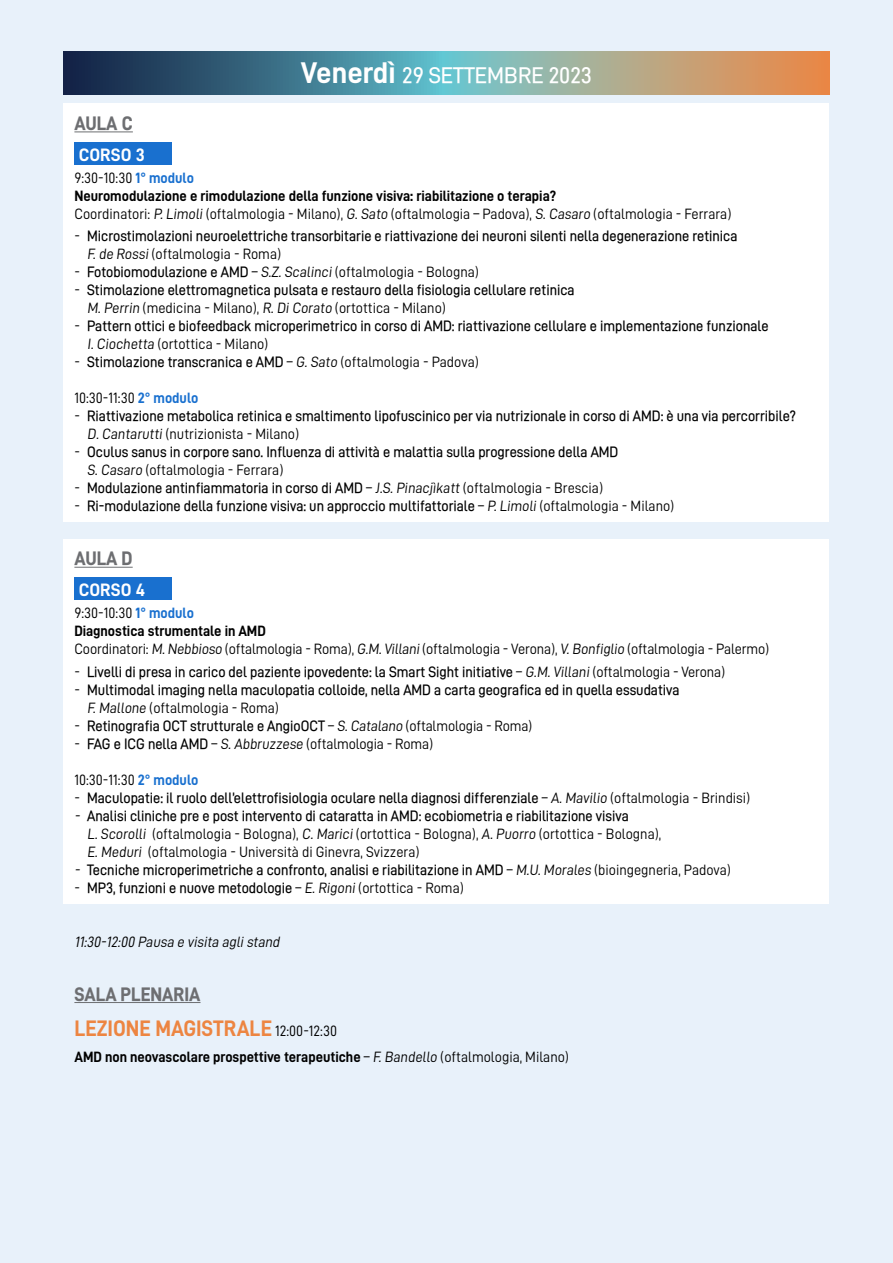
<style>
.page{position:relative;width:893px;height:1263px;background:#e8f1fa}
.page>*{position:absolute;margin:0;border:0;box-sizing:border-box;transform-origin:0 0}
.t1{font:22.5px "D DIN PRO Bold";color:#ed8541;scale:.95 1}
.t2{font:22.5px "D DIN PRO Medium";color:#fff}
.t3{font:700 19.5px "D DIN PRO Extra";color:#6d6e71;scale:.95 1}
.t4{font:18px "D DIN PRO Bold";color:#fff}
.t5{font:15px "D DIN PRO Medium";color:#000;scale:.95 1}
.t6{font:15px/18px "D DIN PRO Regular";color:#000;scale:.95 1}
.t7{font:15px "D DIN PRO Bold";color:#000;scale:.95 1}
.t8{font:italic 15px "D DIN PRO Regular";color:#000;scale:.95 1}
.s1{font-family:"D DIN PRO Bold";font-size:30px}
.s2{font-family:"D DIN PRO Bold";color:#1970cf}
.s3{font-family:"D DIN PRO Regular"}
.s4{font-family:"D DIN PRO Medium"}
.s5{font-family:"D DIN PRO Regular";font-size:15px;color:#000}
</style>
<div class="page">
<div style="left:64px;top:104px;width:765px;height:418px;background:#fff"></div>
<div style="left:64px;top:540px;width:765px;height:364px;background:#fff"></div>
<hr style="left:74px;top:131px;width:59px;height:1px;background:#6d6e71">
<hr style="left:74px;top:567px;width:59px;height:1px;background:#6d6e71">
<hr style="left:74px;top:1002px;width:127px;height:1px;background:#6d6e71">
<div style="left:74px;top:142px;width:98px;height:23px;background:#1970cf"></div>
<div style="left:74px;top:578px;width:98px;height:22px;background:#1970cf"></div>
<svg style="left:64px;top:51px;width:765px;height:43px;background:#748986"></svg>
<h1 class="t2" style="left:301px;top:63px;width:292px"><span class="s1">Venerdì</span> 29 SETTEMBRE 2023</h1>
<h2 class="t3" style="left:74px;top:112px;width:63px">AULA C</h2>
<p class="t4" style="left:79px;top:145px;width:68px">CORSO 3</p>
<p class="t6" style="left:74px;top:169px;width:127px">9:30-10:30 <span class="s2">1° modulo</span></p>
<p class="t7" style="left:74px;top:187px;width:509px">Neuromodulazione e rimodulazione della funzione visiva: riabilitazione o terapia?</p>
<p class="t6" style="left:74px;top:205px;width:693px">Coordinatori: P. Limoli (oftalmologia - Milano), G. Sato (oftalmologia – Padova), S. Casaro (oftalmologia - Ferrara)</p>
<p class="t5" style="left:74px;top:228px;width:699px"><span class="s3">-</span> Microstimolazioni neuroelettriche transorbitarie e riattivazione dei neuroni silenti nella degenerazione retinica</p>
<p class="t6" style="left:87px;top:245px;width:206px">F. de Rossi (oftalmologia - Roma)</p>
<p class="t6" style="left:74px;top:263px;width:427px">- <span class="s4">Fotobiomodulazione e AMD</span> – S.Z. Scalinci (oftalmologia - Bologna)</p>
<p class="t5" style="left:74px;top:282px;width:528px"><span class="s3">-</span> Stimolazione elettromagnetica pulsata e restauro della fisiologia cellulare retinica</p>
<p class="t6" style="left:87px;top:299px;width:379px">M. Perrin (medicina - Milano), R. Di Corato (ortottica - Milano)</p>
<p class="t5" style="left:74px;top:318px;width:732px"><span class="s3">-</span> Pattern ottici e biofeedback microperimetrico in corso di AMD: riattivazione cellulare e implementazione funzionale</p>
<p class="t6" style="left:87px;top:335px;width:192px">I. Ciochetta (ortottica - Milano)</p>
<p class="t6" style="left:74px;top:353px;width:427px">- <span class="s4">Stimolazione transcranica e AMD</span> – G. Sato (oftalmologia - Padova)</p>
<p class="t6" style="left:74px;top:389px;width:132px">10:30-11:30 <span class="s2">2° modulo</span></p>
<p class="t5" style="left:74px;top:408px;width:761px"><span class="s3">-</span> Riattivazione metabolica retinica e smaltimento lipofuscinico per via nutrizionale in corso di AMD: è una via percorribile?</p>
<p class="t6" style="left:87px;top:425px;width:225px">D. Cantarutti (nutrizionista - Milano)</p>
<p class="t5" style="left:74px;top:444px;width:574px"><span class="s3">-</span> Oculus sanus in corpore sano. Influenza di attività e malattia sulla progressione della AMD</p>
<p class="t6" style="left:87px;top:461px;width:208px">S. Casaro (oftalmologia - Ferrara)</p>
<p class="t6" style="left:74px;top:479px;width:558px">- <span class="s4">Modulazione antinfiammatoria in corso di AMD</span> – J.S. Pinacjìkatt (oftalmologia - Brescia)</p>
<p class="t5" style="left:74px;top:498px;width:633px"><span class="s3">-</span> Ri-modulazione della funzione visiva: un approccio multifattoriale <span class="s3">– P. Limoli (oftalmologia - Milano)</span></p>
<h2 class="t3" style="left:74px;top:548px;width:63px">AULA D</h2>
<p class="t4" style="left:79px;top:580px;width:68px">CORSO 4</p>
<p class="t6" style="left:74px;top:604px;width:127px">9:30-10:30 <span class="s2">1° modulo</span></p>
<p class="t7" style="left:74px;top:623px;width:203px">Diagnostica strumentale in AMD</p>
<p class="t6" style="left:74px;top:640px;width:733px">Coordinatori: M. Nebbioso (oftalmologia - Roma), G.M. Villani (oftalmologia - Verona), V. Bonfiglio (oftalmologia - Palermo)</p>
<p class="t5" style="left:74px;top:663px;width:687px"><span class="s3">-</span> Livelli di presa in carico del paziente ipovedente: la Smart Sight initiative <span class="s3">– G.M. Villani (oftalmologia - Verona)</span></p>
<p class="t5" style="left:74px;top:681px;width:638px"><span class="s3">-</span> Multimodal imaging nella maculopatia colloide, nella AMD a carta geografica ed in quella essudativa</p>
<p class="t6" style="left:87px;top:698px;width:203px">F. Mallone (oftalmologia - Roma)</p>
<p class="t5" style="left:74px;top:717px;width:484px"><span class="s3">-</span> Retinografia OCT strutturale e AngioOCT <span class="s3">– S. Catalano (oftalmologia - Roma)</span></p>
<p class="t6" style="left:74px;top:734px;width:379px">- <span class="s4">FAG e ICG nella AMD</span> – S. Abbruzzese (oftalmologia - Roma)</p>
<p class="t6" style="left:74px;top:770px;width:132px">10:30-11:30 <span class="s2">2° modulo</span></p>
<p class="t5" style="left:74px;top:789px;width:713px"><span class="s3">-</span> Maculopatie: il ruolo dell’elettrofisiologia oculare nella diagnosi differenziale <span class="s3">– A. Mavilio (oftalmologia - Brindisi)</span></p>
<p class="t5" style="left:74px;top:807px;width:585px"><span class="s3">-</span> Analisi cliniche pre e post intervento di cataratta in AMD: ecobiometria e riabilitazione visiva</p>
<p class="t6" style="left:87px;top:824px;width:606px">L. Scorolli (oftalmologia - Bologna), C. Marici (ortottica - Bologna), A. Puorro (ortottica - Bologna),<br>E. Meduri (oftalmologia - Università di Ginevra, Svizzera)</p>
<p class="t5" style="left:74px;top:861px;width:693px"><span class="s3">-</span> Tecniche microperimetriche a confronto, analisi e riabilitazione in AMD <span class="s3">– M.U. Morales (bioingegneria, Padova)</span></p>
<p class="t5" style="left:74px;top:879px;width:411px"><span class="s3">-</span> MP3, funzioni e nuove metodologie <span class="s3">– E. Rigoni (ortottica - Roma)</span></p>
<p class="t8" style="left:74px;top:933px;width:220px">11:30-12:00 Pausa e visita aglistand</p>
<h2 class="t3" style="left:74px;top:983px;width:134px">SALA PLENARIA</h2>
<h1 class="t1" style="left:74px;top:1015px;width:278px">LEZIONE MAGISTRALE <span class="s5">12:00-12:30</span></h1>
<p class="t7" style="left:74px;top:1049px;width:522px">AMD non neovascolare prospettive terapeutiche <span class="s3">– F. Bandello (oftalmologia, Milano)</span></p>
</div>
